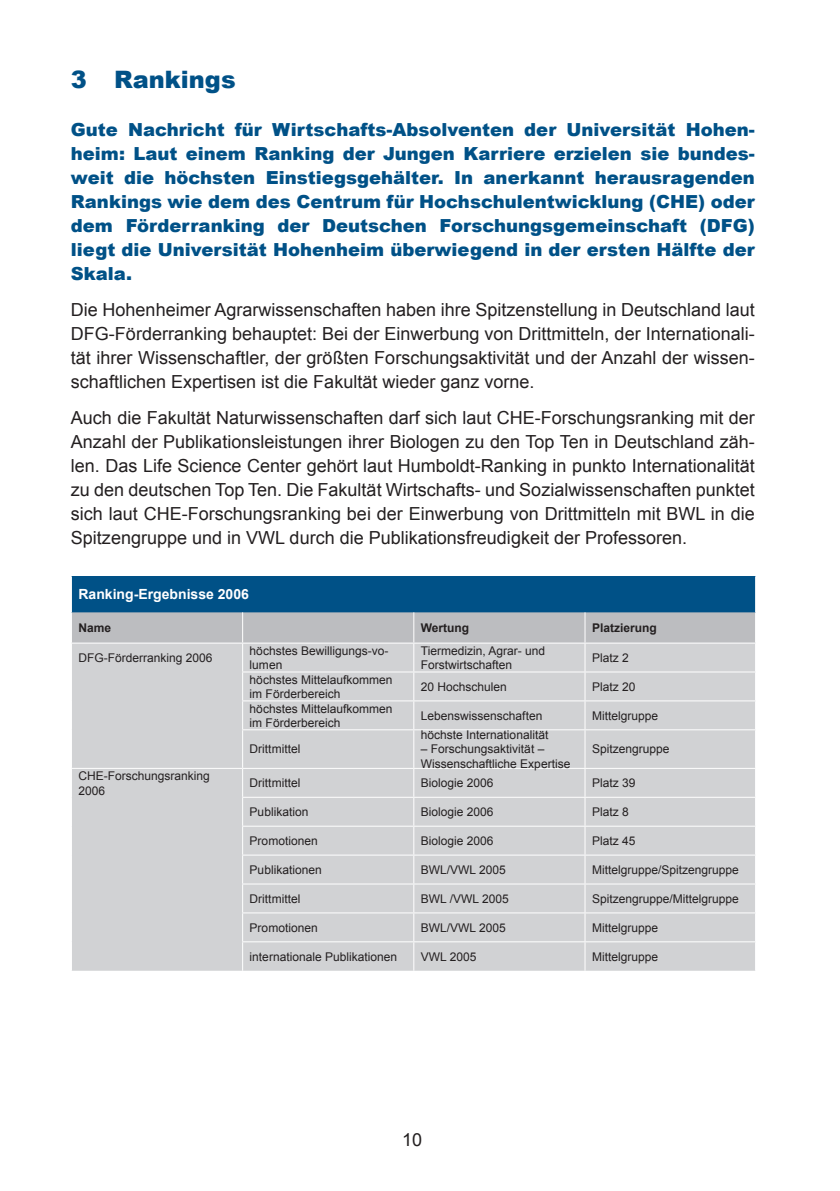
<style>
.page{position:relative;width:840px;height:1191px;background:#fff}
.page>*{position:absolute;margin:0;border:0;box-sizing:border-box;transform-origin:0 0}
.t1{font:900 24px "Arial";color:#005187}
.t2{font:18px/24px "Arial";color:#231f20;text-align:justify}
.t3{font:900 18px/24px "Arial";color:#005187;text-align:justify}
.t4{font:700 14px "Arial";color:#fff}
.t5{font:12px/14.4px "Arial";color:#231f20}
.t6{font:700 12px "Arial";color:#231f20}
</style>
<div class="page">
<div style="left:71px;top:576px;width:684px;height:36px;background:#005187"></div>
<div style="left:72px;top:730px;width:682px;height:240px;background:#d1d2d4"></div>
<hr style="left:71px;top:576px;width:1px;height:36px;background:#fff">
<hr style="left:754px;top:576px;width:1px;height:36px;background:#fff">
<svg style="left:71px;top:612px;width:684px;height:118px;background:#cccdcf"></svg>
<hr style="left:242px;top:730px;width:1px;height:38px;background:#fff">
<hr style="left:242px;top:729px;width:171px;height:1px;background:#fff">
<hr style="left:413px;top:729px;width:171px;height:1px;background:#fff">
<hr style="left:584px;top:729px;width:171px;height:1px;background:#fff">
<hr style="left:413px;top:730px;width:1px;height:38px;background:#fff">
<hr style="left:584px;top:730px;width:1px;height:38px;background:#fff">
<hr style="left:71px;top:768px;width:171px;height:1px;background:#fff">
<hr style="left:242px;top:768px;width:171px;height:1px;background:#fff">
<hr style="left:413px;top:768px;width:171px;height:1px;background:#fff">
<hr style="left:584px;top:768px;width:171px;height:1px;background:#fff">
<hr style="left:242px;top:796px;width:171px;height:1px;background:#fff">
<hr style="left:413px;top:796px;width:171px;height:1px;background:#fff">
<hr style="left:584px;top:796px;width:171px;height:1px;background:#fff">
<hr style="left:242px;top:825px;width:171px;height:1px;background:#fff">
<hr style="left:413px;top:825px;width:171px;height:1px;background:#fff">
<hr style="left:584px;top:825px;width:171px;height:1px;background:#fff">
<hr style="left:242px;top:854px;width:171px;height:1px;background:#fff">
<hr style="left:413px;top:854px;width:171px;height:1px;background:#fff">
<hr style="left:584px;top:854px;width:171px;height:1px;background:#fff">
<hr style="left:242px;top:883px;width:171px;height:1px;background:#fff">
<hr style="left:413px;top:883px;width:171px;height:1px;background:#fff">
<hr style="left:584px;top:883px;width:171px;height:1px;background:#fff">
<hr style="left:242px;top:912px;width:171px;height:1px;background:#fff">
<hr style="left:413px;top:912px;width:171px;height:1px;background:#fff">
<hr style="left:584px;top:912px;width:171px;height:1px;background:#fff">
<svg style="left:242px;top:769px;width:1px;height:201px"></svg>
<hr style="left:242px;top:941px;width:171px;height:1px;background:#fff">
<hr style="left:413px;top:941px;width:171px;height:1px;background:#fff">
<hr style="left:584px;top:941px;width:171px;height:1px;background:#fff">
<svg style="left:413px;top:769px;width:1px;height:201px"></svg>
<svg style="left:584px;top:769px;width:1px;height:201px"></svg>
<svg style="left:754px;top:769px;width:1px;height:201px"></svg>
<h1 class="t1" style="left:71px;top:62px;width:166px">3 Rankings</h1>
<p class="t3" style="left:71px;top:117px;width:685px">Gute Nachricht für Wirtschafts-Absolventen der Universität Hohen&shy;heim: Laut einem Ranking der Jungen Karriere erzielen sie bundes&shy;weit die höchsten Einstiegsgehälter. In anerkannt herausragenden Rankings wie dem des Centrum für Hochschulentwicklung (CHE) oder dem Förderranking der Deutschen Forschungsgemeinschaft (DFG) liegt die Universität Hohenheim überwiegend in der ersten Hälfte der Skala.</p>
<p class="t2" style="left:71px;top:298px;width:685px">Die Hohenheimer Agrarwissenschaften haben ihre Spitzenstellung in Deutschland laut DFG-Förderranking behauptet: Bei der Einwerbung von Drittmitteln, der Internationali&shy;tät ihrer Wissenschaftler, der größten Forschungsaktivität und der Anzahl der wissen&shy;schaftlichen Expertisen ist die Fakultät wieder ganz vorne.</p>
<p class="t2" style="left:71px;top:406px;width:685px">Auch die Fakultät Naturwissenschaften darf sich laut CHE-Forschungsranking mit der Anzahl der Publikationsleistungen ihrer Biologen zu den Top Ten in Deutschland zäh&shy;len. Das Life Science Center gehört laut Humboldt-Ranking in punkto Internationalität zu den deutschen Top Ten. Die Fakultät Wirtschafts- und Sozialwissenschaften punktet sich laut CHE-Forschungsranking bei der Einwerbung von Drittmitteln mit BWL in die Spitzengruppe und in VWL durch die Publikationsfreudigkeit der Professoren.</p>
<p class="t4" style="left:78px;top:585px;width:172px">Ranking-Ergebnisse 2006</p>
<p class="t6" style="left:78px;top:619px;width:34px">Name</p>
<p class="t6" style="left:420px;top:619px;width:50px">Wertung</p>
<p class="t6" style="left:591px;top:619px;width:66px">Platzierung</p>
<p class="t5" style="left:78px;top:651px;width:136px">DFG-Förderranking 2006</p>
<p class="t5" style="left:249px;top:643px;width:140px">höchstes Bewilligungs-vo&shy;lumen</p>
<p class="t5" style="left:420px;top:643px;width:126px">Tiermedizin, Agrar- und<br>Forstwirtschaften</p>
<p class="t5" style="left:591px;top:650px;width:38px">Platz 2</p>
<p class="t5" style="left:249px;top:672px;width:144px">höchstes Mittelaufkommen im Förderbereich</p>
<p class="t5" style="left:420px;top:679px;width:88px">20 Hochschulen</p>
<p class="t5" style="left:591px;top:679px;width:45px">Platz 20</p>
<p class="t5" style="left:249px;top:701px;width:144px">höchstes Mittelaufkommen im Förderbereich</p>
<p class="t5" style="left:420px;top:708px;width:123px">Lebenswissenschaften</p>
<p class="t5" style="left:591px;top:708px;width:68px">Mittelgruppe</p>
<p class="t5" style="left:249px;top:742px;width:52px">Drittmittel</p>
<p class="t5" style="left:420px;top:727px;width:129px">höchste Internationalität</p>
<p class="t5" style="left:420px;top:742px;width:151px">– Forschungsaktivität –<br>Wissenschaftliche Expertise</p>
<p class="t5" style="left:591px;top:742px;width:79px">Spitzengruppe</p>
<p class="t5" style="left:78px;top:769px;width:133px">CHE-Forschungsranking<br>2006</p>
<p class="t5" style="left:249px;top:776px;width:52px">Drittmittel</p>
<p class="t5" style="left:420px;top:776px;width:74px">Biologie 2006</p>
<p class="t5" style="left:591px;top:776px;width:45px">Platz 39</p>
<p class="t5" style="left:249px;top:805px;width:60px">Publikation</p>
<p class="t5" style="left:420px;top:805px;width:74px">Biologie 2006</p>
<p class="t5" style="left:591px;top:805px;width:38px">Platz 8</p>
<p class="t5" style="left:249px;top:833px;width:70px">Promotionen</p>
<p class="t5" style="left:420px;top:833px;width:74px">Biologie 2006</p>
<p class="t5" style="left:591px;top:833px;width:45px">Platz 45</p>
<p class="t5" style="left:249px;top:862px;width:74px">Publikationen</p>
<p class="t5" style="left:420px;top:862px;width:86px">BWL/VWL 2005</p>
<p class="t5" style="left:591px;top:862px;width:148px">Mittelgruppe/Spitzengruppe</p>
<p class="t5" style="left:249px;top:891px;width:52px">Drittmittel</p>
<p class="t5" style="left:420px;top:891px;width:89px">BWL /VWL 2005</p>
<p class="t5" style="left:591px;top:891px;width:148px">Spitzengruppe/Mittelgruppe</p>
<p class="t5" style="left:249px;top:920px;width:70px">Promotionen</p>
<p class="t5" style="left:420px;top:920px;width:86px">BWL/VWL 2005</p>
<p class="t5" style="left:591px;top:920px;width:68px">Mittelgruppe</p>
<p class="t5" style="left:249px;top:949px;width:149px">internationale Publikationen</p>
<p class="t5" style="left:420px;top:949px;width:57px">VWL 2005</p>
<p class="t5" style="left:591px;top:949px;width:68px">Mittelgruppe</p>
<p class="t2" style="left:402px;top:1127px;width:22px">10</p>
</div>
